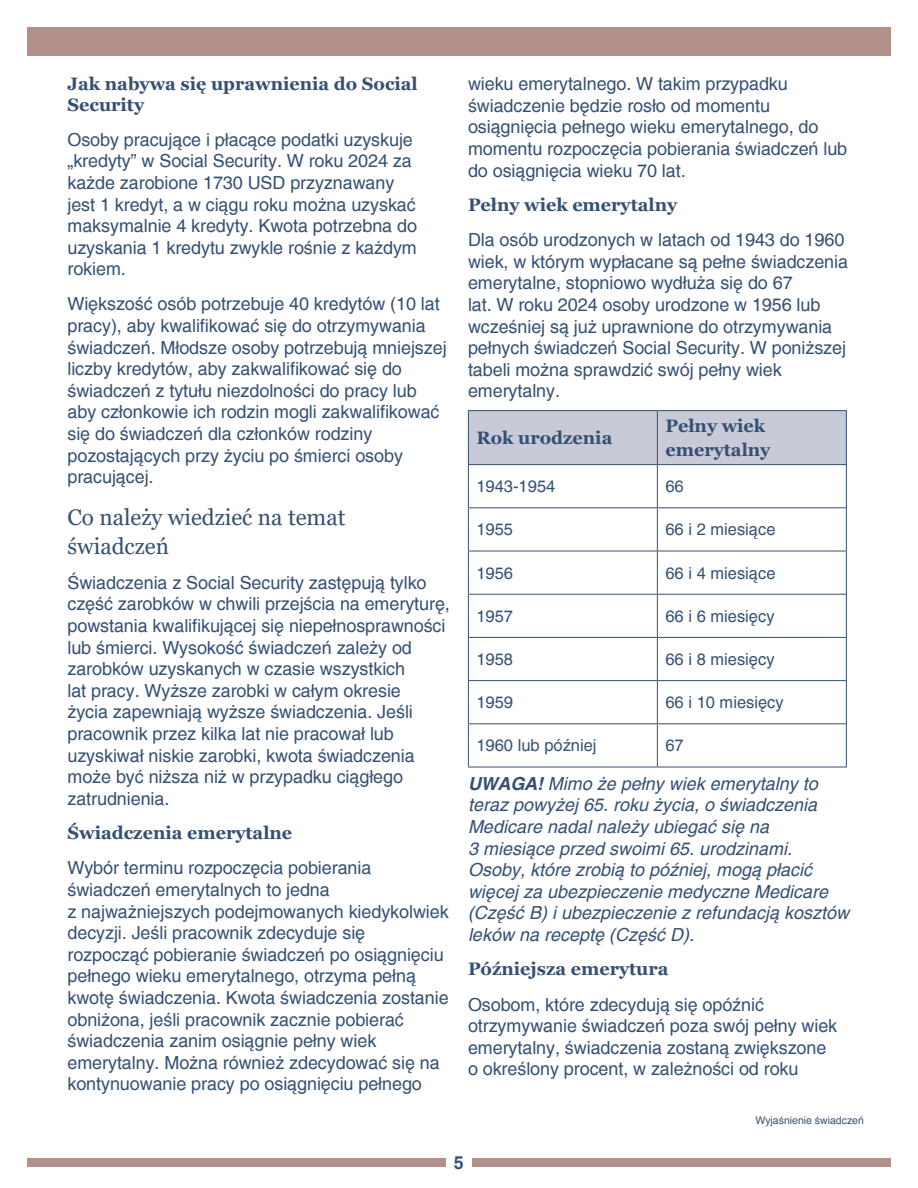
<style>
.page{position:relative;width:918px;height:1188px;background:#fff}
.page>*{position:absolute;margin:0;border:0;box-sizing:border-box;transform-origin:0 0}
.t1{font:22.5px/28.5px "Georgia";color:#355073}
.t2{font:18px/21.6px "Helvetica";letter-spacing:-.005em;color:#355073}
.t3{font:italic 18px/21.6px "Helvetica";color:#355073}
.t4{font:700 18px/21px "Georgia";color:#355073}
.t5{font:700 18px "Helvetica";color:#355073}
.t6{font:16.5px "Helvetica";color:#355073}
.t7{font:10.5px "Helvetica";color:#355073}
.s1{font-weight:700}
</style>
<div class="page">
<div style="left:27px;top:1159px;width:419px;height:8px;background:#b19189"></div>
<div style="left:472px;top:1159px;width:419px;height:8px;background:#b19189"></div>
<div style="left:27px;top:27px;width:864px;height:28px;background:#b19189"></div>
<div style="left:469px;top:411px;width:377px;height:53px;background:#c8cad7"></div>
<hr style="left:468px;top:410px;width:189px;height:1px;background:#355073">
<hr style="left:468px;top:411px;width:1px;height:53px;background:#355073">
<hr style="left:657px;top:410px;width:190px;height:1px;background:#355073">
<hr style="left:657px;top:411px;width:1px;height:53px;background:#355073">
<hr style="left:846px;top:411px;width:1px;height:53px;background:#355073">
<hr style="left:468px;top:464px;width:189px;height:1px;background:#355073">
<hr style="left:468px;top:465px;width:1px;height:42px;background:#355073">
<hr style="left:657px;top:464px;width:190px;height:1px;background:#355073">
<hr style="left:657px;top:465px;width:1px;height:42px;background:#355073">
<hr style="left:846px;top:465px;width:1px;height:42px;background:#355073">
<hr style="left:468px;top:507px;width:189px;height:1px;background:#355073">
<hr style="left:468px;top:508px;width:1px;height:43px;background:#355073">
<hr style="left:657px;top:507px;width:190px;height:1px;background:#355073">
<hr style="left:657px;top:508px;width:1px;height:43px;background:#355073">
<hr style="left:846px;top:508px;width:1px;height:43px;background:#355073">
<hr style="left:468px;top:551px;width:189px;height:1px;background:#355073">
<hr style="left:468px;top:551px;width:1px;height:43px;background:#355073">
<hr style="left:657px;top:551px;width:190px;height:1px;background:#355073">
<hr style="left:657px;top:551px;width:1px;height:43px;background:#355073">
<hr style="left:846px;top:551px;width:1px;height:43px;background:#355073">
<hr style="left:468px;top:594px;width:189px;height:1px;background:#355073">
<hr style="left:468px;top:595px;width:1px;height:42px;background:#355073">
<hr style="left:657px;top:594px;width:190px;height:1px;background:#355073">
<hr style="left:657px;top:595px;width:1px;height:42px;background:#355073">
<hr style="left:846px;top:595px;width:1px;height:42px;background:#355073">
<hr style="left:468px;top:637px;width:189px;height:1px;background:#355073">
<hr style="left:468px;top:638px;width:1px;height:42px;background:#355073">
<hr style="left:657px;top:637px;width:190px;height:1px;background:#355073">
<hr style="left:657px;top:638px;width:1px;height:42px;background:#355073">
<hr style="left:846px;top:638px;width:1px;height:42px;background:#355073">
<hr style="left:468px;top:680px;width:189px;height:1px;background:#355073">
<hr style="left:468px;top:681px;width:1px;height:42px;background:#355073">
<hr style="left:657px;top:680px;width:190px;height:1px;background:#355073">
<hr style="left:657px;top:681px;width:1px;height:42px;background:#355073">
<hr style="left:846px;top:681px;width:1px;height:42px;background:#355073">
<hr style="left:468px;top:723px;width:189px;height:1px;background:#355073">
<hr style="left:468px;top:724px;width:1px;height:43px;background:#355073">
<hr style="left:657px;top:723px;width:190px;height:1px;background:#355073">
<hr style="left:657px;top:724px;width:1px;height:43px;background:#355073">
<hr style="left:846px;top:724px;width:1px;height:43px;background:#355073">
<hr style="left:468px;top:767px;width:189px;height:1px;background:#355073">
<hr style="left:657px;top:767px;width:190px;height:1px;background:#355073">
<h2 class="t4" style="left:68px;top:73px;width:352px">Jak nabywa się uprawnienia do Social<br>Security</h2>
<p class="t2" style="left:68px;top:129px;width:351px">Osoby pracujące i płacące podatki uzyskuje „kredyty” w Social Security. W roku 2024 za każde zarobione 1730 USD przyznawany jest 1 kredyt, a w ciągu roku można uzyskać maksymalnie 4 kredyty. Kwota potrzebna do uzyskania 1 kredytu zwykle rośnie z każdym rokiem.</p>
<p class="t2" style="left:68px;top:294px;width:381px">Większość osób potrzebuje 40 kredytów (10 lat pracy), aby kwalifikować się do otrzymywania świadczeń. Młodsze osoby potrzebują mniejszej liczby kredytów, aby zakwalifikować się do świadczeń z tytułu niezdolności do pracy lub aby członkowie ich rodzin mogli zakwalifikować się do świadczeń dla członków rodziny pozostających przy życiu po śmierci osoby pracującej.</p>
<h1 class="t1" style="left:68px;top:504px;width:280px">Co należy wiedzieć na temat świadczeń</h1>
<p class="t2" style="left:68px;top:572px;width:384px">Świadczenia z Social Security zastępują tylko część zarobków w chwili przejścia na emeryturę, powstania kwalifikującej się niepełnosprawności lub śmierci. Wysokość świadczeń zależy od zarobków uzyskanych w czasie wszystkich<br>lat pracy. Wyższe zarobki w całym okresie<br>życia zapewniają wyższe świadczenia. Jeśli pracownik przez kilka lat nie pracował lub uzyskiwał niskie zarobki, kwota świadczenia może być niższa niż w przypadku ciągłego zatrudnienia.</p>
<h2 class="t4" style="left:68px;top:823px;width:226px">Świadczenia emerytalne</h2>
<p class="t2" style="left:68px;top:858px;width:383px">Wybór terminu rozpoczęcia pobierania świadczeń emerytalnych to jedna<br>z najważniejszych podejmowanych kiedykolwiek decyzji. Jeśli pracownik zdecyduje się rozpocząć pobieranie świadczeń po osiągnięciu pełnego wieku emerytalnego, otrzyma pełną kwotę świadczenia. Kwota świadczenia zostanie obniżona, jeśli pracownik zacznie pobierać świadczenia zanim osiągnie pełny wiek emerytalny. Można również zdecydować się na kontynuowanie pracy po osiągnięciu pełnego</p>
<p class="t2" style="left:468px;top:74px;width:381px">wieku emerytalnego. W takim przypadku świadczenie będzie rosło od momentu osiągnięcia pełnego wieku emerytalnego, do momentu rozpoczęcia pobierania świadczeń lub do osiągnięcia wieku 70 lat.</p>
<h2 class="t4" style="left:468px;top:195px;width:211px">Pełny wiek emerytalny</h2>
<p class="t2" style="left:468px;top:230px;width:382px">Dla osób urodzonych w latach od 1943 do 1960 wiek, w którym wypłacane są pełne świadczenia emerytalne, stopniowo wydłuża się do 67<br>lat. W roku 2024 osoby urodzone w 1956 lub wcześniej są już uprawnione do otrzymywania pełnych świadczeń Social Security. W poniższej tabeli można sprawdzić swój pełny wiek emerytalny.</p>
<p class="t4" style="left:476px;top:428px;width:137px">Rok urodzenia</p>
<p class="t4" style="left:665px;top:414px;width:106px;line-height:24px">Pełny wiek emerytalny</p>
<p class="t6" style="left:476px;top:477px;width:80px">1943-1954</p>
<p class="t6" style="left:665px;top:477px;width:20px">66</p>
<p class="t6" style="left:476px;top:520px;width:38px">1955</p>
<p class="t6" style="left:665px;top:520px;width:112px">66 i 2 miesiące</p>
<p class="t6" style="left:476px;top:563px;width:38px">1956</p>
<p class="t6" style="left:665px;top:563px;width:112px">66 i 4 miesiące</p>
<p class="t6" style="left:476px;top:606px;width:38px">1957</p>
<p class="t6" style="left:665px;top:606px;width:111px">66 i 6 miesięcy</p>
<p class="t6" style="left:476px;top:650px;width:38px">1958</p>
<p class="t6" style="left:665px;top:650px;width:111px">66 i 8 miesięcy</p>
<p class="t6" style="left:476px;top:693px;width:38px">1959</p>
<p class="t6" style="left:665px;top:693px;width:120px">66 i 10 miesięcy</p>
<p class="t6" style="left:476px;top:736px;width:122px">1960 lub później</p>
<p class="t6" style="left:665px;top:736px;width:20px">67</p>
<p class="t3" style="left:468px;top:773px;width:383px"><span class="s1">UWAGA!</span> Mimo że pełny wiek emerytalny to teraz powyżej 65. roku życia, o świadczenia Medicare nadal należy ubiegać się na<br>3 miesiące przed swoimi 65. urodzinami.<br>Osoby, które zrobią to później, mogą płacić więcej za ubezpieczenie medyczne Medicare (Część B) i ubezpieczenie z refundacją kosztów leków na receptę (Część D).</p>
<h2 class="t4" style="left:468px;top:959px;width:202px">Późniejsza emerytura</h2>
<p class="t2" style="left:468px;top:994px;width:371px">Osobom, które zdecydują się opóźnić otrzymywanie świadczeń poza swój pełny wiek emerytalny, świadczenia zostaną zwiększone o określony procent, w zależności od roku</p>
<p class="t7" style="left:755px;top:1115px;width:110px">Wyjaśnienie świadczeń</p>
<p class="t5" style="left:454px;top:1152px;width:12px">5</p>
</div>
